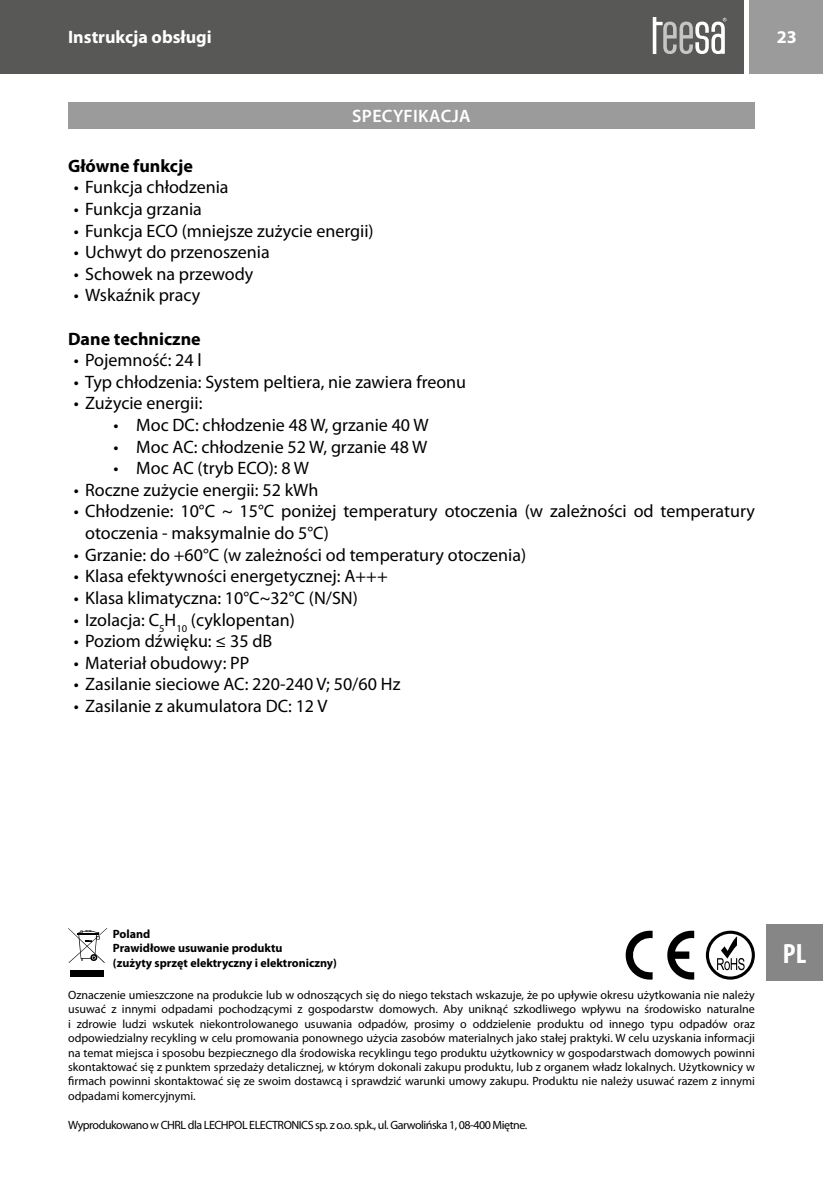
<style>
.page{position:relative;width:823px;height:1191px;background:#fff}
.page>*{position:absolute;margin:0;border:0;box-sizing:border-box;transform-origin:0 0}
.t1{font:700 condensed 28px "Myriad Pro";color:#fff}
.t2{font:18px/21.6px "Myriad Pro";color:#000}
.t3{font:700 18px "Myriad Pro";color:#000}
.t4{font:700 18px "Myriad Pro";color:#fff}
.t5{font:600 18px "Myriad Pro";letter-spacing:.02em;color:#fff}
.t6{font:12px/14.4px "Myriad Pro";letter-spacing:-.04em;color:#000;text-align:justify}
.t7{font:700 12px/14.4px "Myriad Pro";color:#000}
</style>
<div class="page">
<div style="left:748px;top:0;width:74px;height:74px;background:#9c9b9b"></div>
<div style="left:0;top:0;width:743px;height:74px;background:#585857"></div>
<svg style="left:652px;top:17px;width:74px;height:37px"></svg>
<div style="left:765px;top:924px;width:57px;height:57px;background:#868686"></div>
<div style="left:68px;top:102px;width:686px;height:27px;background:#9c9b9b"></div>
<div style="left:71px;top:970px;width:33px;height:7px;background:#000"></div>
<svg style="left:68px;top:928px;width:39px;height:35px"></svg>
<svg style="left:705px;top:930px;width:49px;height:49px"></svg>
<svg style="left:625px;top:930px;width:68px;height:50px"></svg>
<h2 class="t4" style="left:68px;top:25px;width:145px">Instrukcja obsługi</h2>
<h2 class="t4" style="left:776px;top:25px;width:21px">23</h2>
<h2 class="t5" style="left:352px;top:104px;width:120px">SPECYFIKACJA</h2>
<h2 class="t3" style="left:68px;top:154px;width:126px">Główne funkcje</h2>
<h2 class="t2" style="left:74px;top:176px;width:156px">• Funkcja chłodzenia</h2>
<h2 class="t2" style="left:74px;top:198px;width:130px">• Funkcja grzania</h2>
<h2 class="t2" style="left:74px;top:219px;width:301px">• Funkcja ECO (mniejsze zużycie energii)</h2>
<h2 class="t2" style="left:74px;top:241px;width:197px">• Uchwyt do przenoszenia</h2>
<h2 class="t2" style="left:74px;top:263px;width:181px">• Schowek na przewody</h2>
<h2 class="t2" style="left:74px;top:284px;width:128px">• Wskaźnik pracy</h2>
<h2 class="t3" style="left:68px;top:327px;width:134px">Dane techniczne</h2>
<h2 class="t2" style="left:74px;top:349px;width:129px">• Pojemność: 24 l</h2>
<h2 class="t2" style="left:74px;top:371px;width:394px">• Typ chłodzenia: System peltiera, nie zawiera freonu</h2>
<h2 class="t2" style="left:74px;top:392px;width:130px">• Zużycie energii:</h2>
<h2 class="t2" style="left:113px;top:414px;width:316px">• Moc DC: chłodzenie 48 W, grzanie 40 W</h2>
<h2 class="t2" style="left:113px;top:435px;width:315px">• Moc AC: chłodzenie 52 W, grzanie 48 W</h2>
<h2 class="t2" style="left:113px;top:457px;width:197px">• Moc AC (tryb ECO): 8 W</h2>
<h2 class="t2" style="left:74px;top:479px;width:246px">• Roczne zużycie energii: 52 kWh</h2>
<h2 class="t2" style="left:85px;top:500px;width:671px;text-indent:-11px">• Chłodzenie: 10°C ~ 15°C poniżej temperatury otoczenia (w zależności od temperatury otoczenia - maksymalnie do 5°C)</h2>
<h2 class="t2" style="left:74px;top:543px;width:453px">• Grzanie: do +60°C (w zależności od temperatury otoczenia)</h2>
<h2 class="t2" style="left:74px;top:565px;width:315px">• Klasa efektywności energetycznej: A+++</h2>
<h2 class="t2" style="left:74px;top:587px;width:285px">• Klasa klimatyczna: 10°C~32°C (N/SN)</h2>
<h2 class="t2" style="left:74px;top:608px;width:222px">• Izolacja: C<sub>5</sub>H<sub>10</sub> (cyklopentan)</h2>
<h2 class="t2" style="left:74px;top:630px;width:200px">• Poziom dźwięku: ≤ 35 dB</h2>
<h2 class="t2" style="left:74px;top:651px;width:177px">• Materiał obudowy: PP</h2>
<h2 class="t2" style="left:74px;top:673px;width:328px">• Zasilanie sieciowe AC: 220-240 V; 50/60 Hz</h2>
<h2 class="t2" style="left:74px;top:695px;width:255px">• Zasilanie z akumulatora DC: 12 V</h2>
<p class="t7" style="left:113px;top:926px;width:225px">Poland<br>Prawidłowe usuwanie produktu<br>(zużyty sprzęt elektryczny i elektroniczny)</p>
<p class="t6" style="left:68px;top:987px;width:688px">Oznaczenie umieszczone na produkcie lub w odnoszących się do niego tekstach wskazuje, że po upływie okresu użytkowania nie należy usuwać z innymi odpadami pochodzącymi z gospodarstw domowych. Aby uniknąć szkodliwego wpływu na środowisko naturalne i zdrowie ludzi wskutek niekontrolowanego usuwania odpadów, prosimy o oddzielenie produktu od innego typu odpadów oraz odpowiedzialny recykling w celu promowania ponownego użycia zasobów materialnych jako stałej praktyki. W celu uzyskania informacji na temat miejsca i sposobu bezpiecznego dla środowiska recyklingu tego produktu użytkownicy w gospodarstwach domowych powinni skontaktować się z punktem sprzedaży detalicznej, w którym dokonali zakupu produktu, lub z organem władz lokalnych. Użytkownicy w firmach powinni skontaktować się ze swoim dostawcą i sprawdzić warunki umowy zakupu. Produktu nie należy usuwać razem z innymi odpadami komercyjnymi.</p>
<p class="t6" style="left:68px;top:1117px;width:460px">Wyprodukowano w CHRL dla LECHPOL ELECTRONICS sp. z o.o. sp.k., ul. Garwolińska 1, 08-400 Miętne.</p>
<h1 class="t1" style="left:782px;top:936px;width:25px">PL</h1>
</div>
